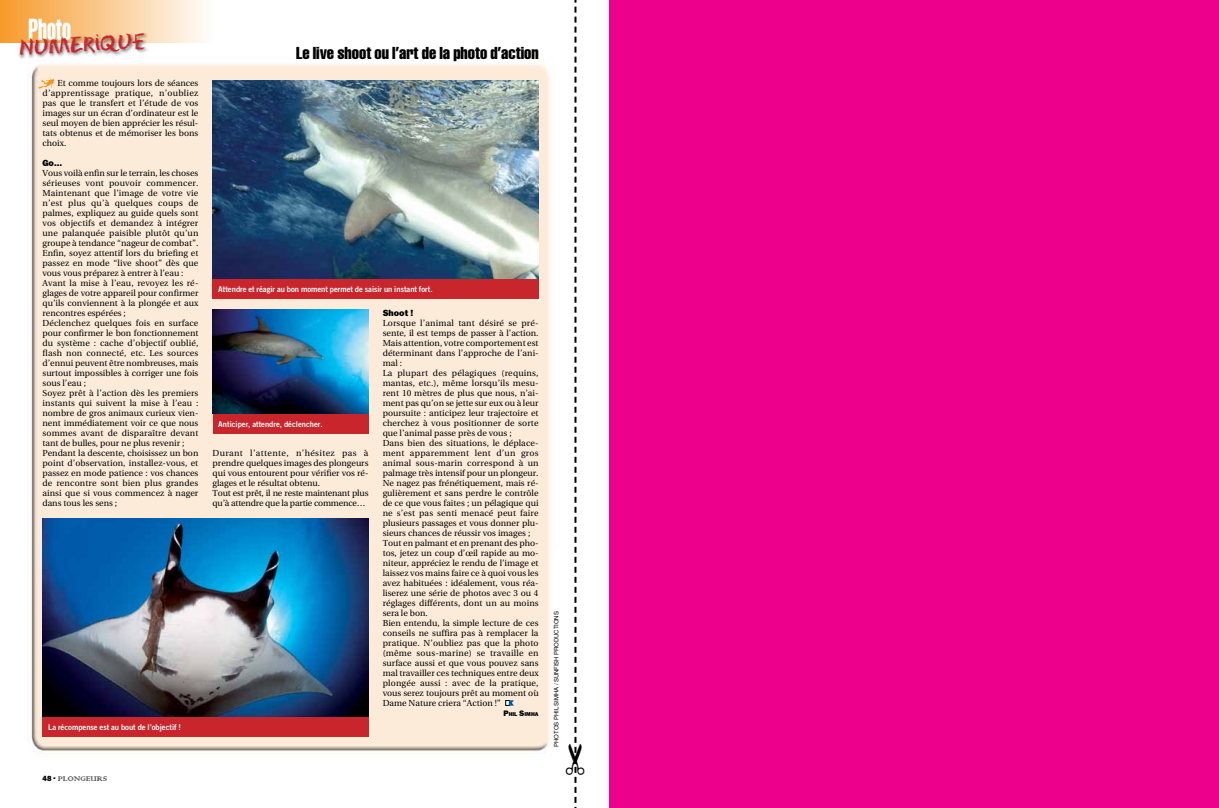
<style>
.page{position:relative;width:1219px;height:808px;background:#fff}
.page>*{position:absolute;margin:0;border:0;box-sizing:border-box;transform-origin:0 0}
.t1{font:extra-condensed 30px "Helvetica";color:#fff;scale:.7 1}
.t2{font:20.1px "Eraser Dust";color:#c9252c}
.t3{font:extra-condensed 17px "Helvetica";color:#000}
.t4{font:9px "Colonna";color:#000}
.t5{font:800 9px "Franklin Gothic";color:#000}
.t6{font:8.8px/10px "Utopia";color:#000}
.t7{font:8px "Trade Gothic Bold Two";color:#fff;scale:.95 1}
.t8{font:6px "Helvetica";letter-spacing:-.01em;color:#000}
.t9{font:800 5.6px "Franklin Gothic";color:#000}
.s1{font-size:8px}
.s2{font-family:"Franklin Gothic";font-weight:800;font-size:7.5px}
</style>
<div class="page">
<img style="left:28px;top:63px;width:527px;height:691px">
<div style="left:554px;top:548px;width:7px;height:200px;background:#fff"></div>
<div style="left:0;top:0;width:213px;height:43px;background:linear-gradient(to right,#f79a2b,#fefdfc)"></div>
<div style="left:18px;top:32px;width:131px;height:28px;background:#000;opacity:.5"></div>
<svg style="left:38px;top:79px;width:17px;height:10px"></svg>
<img style="left:43px;top:519px;width:326px;height:198px">
<img style="left:213px;top:81px;width:326px;height:198px">
<div style="left:43px;top:717px;width:326px;height:20px;background:#c9252c"></div>
<div style="left:213px;top:279px;width:326px;height:20px;background:#c9252c"></div>
<div style="left:609px;top:0;width:610px;height:808px;background:#ec008c"></div>
<svg style="left:505px;top:700px;width:9px;height:6px"></svg>
<img style="left:213px;top:309px;width:156px;height:105px">
<div style="left:213px;top:414px;width:156px;height:20px;background:#c9252c"></div>
<svg style="left:574px;top:0;width:3px;height:808px"></svg>
<h1 class="t1" style="left:28px;top:10px;width:63px">Photo</h1>
<h2 class="t2" style="left:18px;top:36px;width:129px;rotate:-3deg">NUMEriqUe</h2>
<p class="t6" style="left:43px;top:78px;width:157px;text-align:justify;text-indent:15px">Et comme toujours lors de séances d’apprentissage pratique, n’oubliez pas que le transfert et l’étude de vos images sur un écran d’ordinateur est le seul moyen de bien apprécier les résul&shy;tats obtenus et de mémoriser les bons choix.</p>
<p class="t5" style="left:43px;top:158px;width:21px">Go...</p>
<p class="t6" style="left:43px;top:168px;width:157px">Vous voilà enfin sur le terrain, les choses sérieuses vont pouvoir commencer.<br>Maintenant que l’image de votre vie n’est plus qu’à quelques coups de palmes, expliquez au guide quels sont vos objectifs et demandez à intégrer une palanquée paisible plutôt qu’un groupe à tendance “nageur de combat”.<br>Enfin, soyez attentif lors du briefing et passez en mode “live shoot” dès que vous vous préparez à entrer à l’eau :<br>Avant la mise à l’eau, revoyez les ré&shy;glages de votre appareil pour confirmer qu’ils conviennent à la plongée et aux rencontres espérées ;<br>Déclenchez quelques fois en surface pour confirmer le bon fonctionnement du système : cache d’objectif oublié, flash non connecté, etc. Les sources d’ennui peuvent être nombreuses, mais surtout impossibles à corriger une fois sous l’eau ;<br>Soyez prêt à l’action dès les premiers instants qui suivent la mise à l’eau : nombre de gros animaux curieux vien&shy;nent immédiatement voir ce que nous sommes avant de disparaître devant tant de bulles, pour ne plus revenir ; Pendant la descente, choisissez un bon point d’observation, installez-vous, et passez en mode patience : vos chances de rencontre sont bien plus grandes ainsi que si vous commencez à nager dans tous les sens ;</p>
<p class="t7" style="left:48px;top:723px;width:141px">La récompense est au bout de l’objectif !</p>
<h3 class="t3" style="left:296px;top:42px;width:244px">Le live shoot ou l’art de la photo d’action</h3>
<p class="t7" style="left:218px;top:285px;width:227px">Attendre et réagir au bon moment permet de saisir un instant fort.</p>
<p class="t7" style="left:218px;top:419px;width:111px">Anticiper, attendre, déclencher.</p>
<p class="t6" style="left:213px;top:448px;width:157px">Durant l’attente, n’hésitez pas à prendre quelques images des plongeurs qui vous entourent pour vérifier vos ré&shy;glages et le résultat obtenu.<br>Tout est prêt, il ne reste maintenant plus qu’à attendre que la partie commence…</p>
<p class="t5" style="left:383px;top:308px;width:32px">Shoot !</p>
<p class="t6" style="left:383px;top:318px;width:157px">Lorsque l’animal tant désiré se pré&shy;sente, il est temps de passer à l’action.<br>Mais attention, votre comportement est déterminant dans l’approche de l’ani&shy;mal :<br>La plupart des pélagiques (requins, mantas, etc.), même lorsqu’ils mesu&shy;rent 10 mètres de plus que nous, n’ai&shy;ment pas qu’on se jette sur eux ou à leur poursuite : anticipez leur trajectoire et cherchez à vous positionner de sorte que l’animal passe près de vous ;<br>Dans bien des situations, le déplace&shy;ment apparemment lent d’un gros animal sous-marin correspond à un palmage très intensif pour un plongeur.<br>Ne nagez pas frénétiquement, mais ré&shy;gulièrement et sans perdre le contrôle de ce que vous faites ; un pélagique qui ne s’est pas senti menacé peut faire plusieurs passages et vous donner plu&shy;sieurs chances de réussir vos images ; Tout en palmant et en prenant des pho&shy;tos, jetez un coup d’œil rapide au mo&shy;niteur, appréciez le rendu de l’image et laissez vos mains faire ce à quoi vous les avez habituées : idéalement, vous réa&shy;liserez une série de photos avec 3 ou 4 réglages différents, dont un au moins sera le bon.<br>Bien entendu, la simple lecture de ces conseils ne suffira pas à remplacer la pratique. N’oubliez pas que la photo (même sous-marine) se travaille en surface aussi et que vous pouvez sans mal travailler ces techniques entre deux plongée aussi : avec de la pratique, vous serez toujours prêt au moment où Dame Nature criera “Action !”</p>
<p class="t9" style="left:503px;top:711px;width:37px"><span class="s1">P</span>hil <span class="s1">S</span>imha</p>
<p class="t4" style="left:43px;top:773px;width:66px"><span class="s2">48</span> <sup>.</sup> Plongeurs</p>
<p class="t8" style="left:553px;top:747px;width:137px;rotate:-90deg">PHOTOs Ph il Simha / Sunfishproductions</p>
</div>
